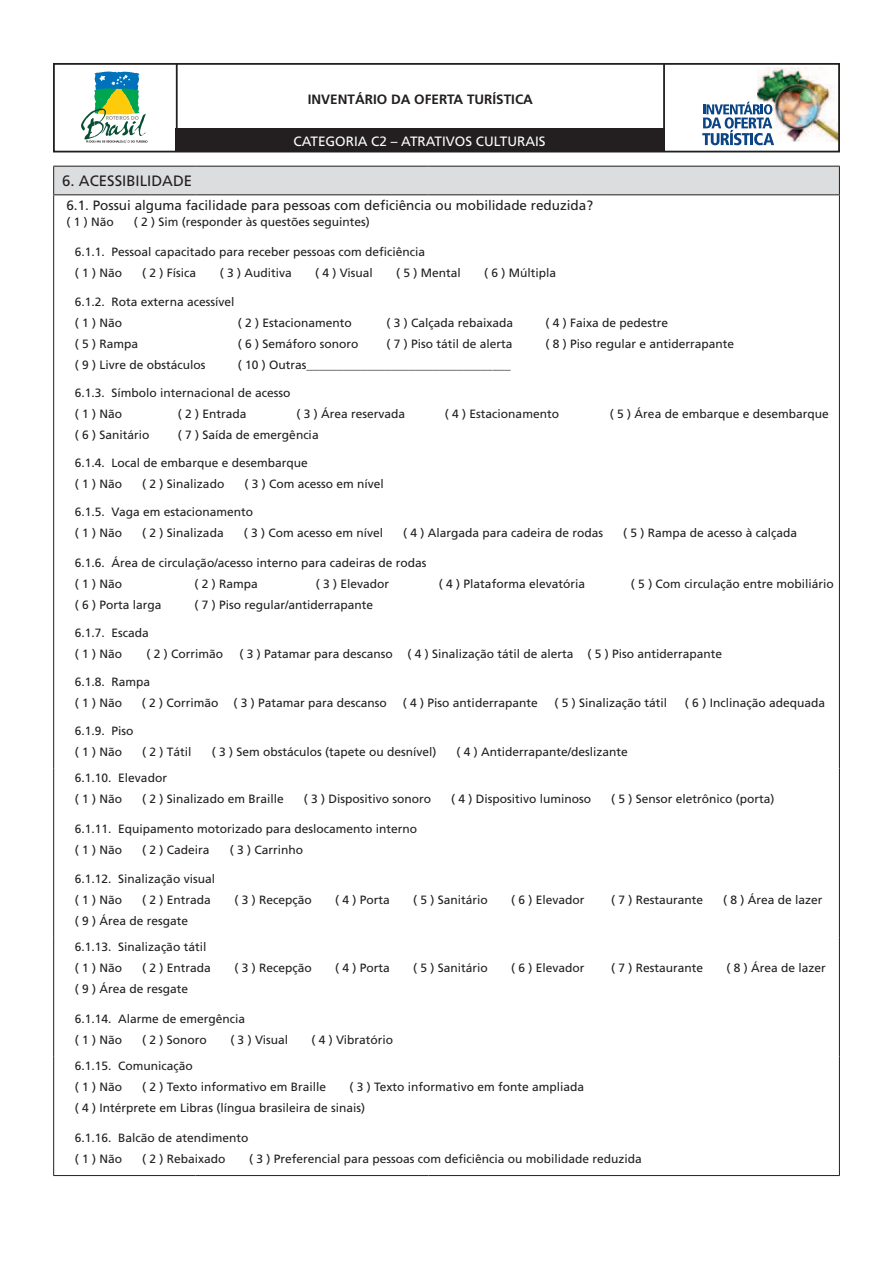
<style>
.page{position:relative;width:893px;height:1263px;background:#fff}
.page>*{position:absolute;margin:0;border:0;box-sizing:border-box;transform-origin:0 0}
.t1{font:15px "Frutiger";color:#231f20}
.t2{font:13.5px "Frutiger";color:#231f20}
.t3{font:13.5px "Frutiger";color:#fff}
.t4{font:700 13.5px "Frutiger";color:#231f20}
.t5{font:12px/21px "Frutiger";color:#231f20}
</style>
<div class="page">
<div style="left:176px;top:128px;width:489px;height:24px;background:#231f20"></div>
<hr style="left:176px;top:64px;width:2px;height:87px;background:#231f20">
<hr style="left:663px;top:64px;width:2px;height:87px;background:#231f20">
<img style="left:757px;top:67px;width:80px;height:74px">
<svg style="left:702px;top:102px;width:72px;height:43px"></svg>
<svg style="left:81px;top:72px;width:67px;height:71px"></svg>
<div style="left:53px;top:63px;width:787px;height:89px;border:2px solid #231f20"></div>
<div style="left:54px;top:166px;width:785px;height:29px;background:#dcdddf"></div>
<svg style="left:53px;top:167px;width:1px;height:27px"></svg>
<svg style="left:839px;top:167px;width:1px;height:27px"></svg>
<hr style="left:53px;top:1057px;width:1px;height:118px;background:#231f20">
<hr style="left:839px;top:1057px;width:1px;height:118px;background:#231f20">
<hr style="left:53px;top:768px;width:1px;height:170px;background:#231f20">
<hr style="left:839px;top:768px;width:1px;height:170px;background:#231f20">
<hr style="left:53px;top:938px;width:1px;height:119px;background:#231f20">
<hr style="left:839px;top:938px;width:1px;height:119px;background:#231f20">
<hr style="left:53px;top:1175px;width:142px;height:1px;background:#231f20">
<hr style="left:195px;top:1175px;width:234px;height:1px;background:#231f20">
<hr style="left:429px;top:1175px;width:177px;height:1px;background:#231f20">
<hr style="left:606px;top:1175px;width:234px;height:1px;background:#231f20">
<hr style="left:53px;top:194px;width:142px;height:1px;background:#231f20">
<hr style="left:53px;top:195px;width:1px;height:573px;background:#231f20">
<hr style="left:195px;top:194px;width:234px;height:1px;background:#231f20">
<hr style="left:429px;top:194px;width:177px;height:1px;background:#231f20">
<hr style="left:606px;top:194px;width:234px;height:1px;background:#231f20">
<hr style="left:839px;top:195px;width:1px;height:573px;background:#231f20">
<hr style="left:53px;top:166px;width:142px;height:1px;background:#231f20">
<hr style="left:195px;top:166px;width:234px;height:1px;background:#231f20">
<hr style="left:429px;top:166px;width:177px;height:1px;background:#231f20">
<hr style="left:606px;top:166px;width:234px;height:1px;background:#231f20">
<p class="t4" style="left:308px;top:91px;width:227px">INVENTÁRIO DA OFERTA TURÍSTICA</p>
<p class="t3" style="left:294px;top:133px;width:254px">CATEGORIA C2 – ATRATIVOS CULTURAIS</p>
<p class="t1" style="left:62px;top:172px;width:132px">6. ACESSIBILIDADE</p>
<p class="t2" style="left:66px;top:197px;width:528px">6.1. Possui alguma facilidade para pessoas com deficiência ou mobilidade reduzida?</p>
<p class="t5" style="left:66px;top:211px;width:49px">( 1 ) Não</p>
<p class="t5" style="left:134px;top:211px;width:238px">( 2 ) Sim (responder às questões seguintes)</p>
<p class="t5" style="left:75px;top:241px;width:352px">6.1.1. Pessoal capacitado para receber pessoas com deficiência ( 1 ) Não</p>
<p class="t5" style="left:142px;top:262px;width:56px">( 2 ) Física</p>
<p class="t5" style="left:220px;top:262px;width:74px">( 3 ) Auditiva</p>
<p class="t5" style="left:315px;top:262px;width:59px">( 4 ) Visual</p>
<p class="t5" style="left:396px;top:262px;width:66px">( 5 ) Mental</p>
<p class="t5" style="left:484px;top:262px;width:74px">( 6 ) Múltipla</p>
<p class="t5" style="left:75px;top:291px;width:161px">6.1.2. Rota externa acessível ( 1 ) Não</p>
<p class="t5" style="left:238px;top:312px;width:116px">( 2 ) Estacionamento</p>
<p class="t5" style="left:386px;top:312px;width:128px">( 3 ) Calçada rebaixada</p>
<p class="t5" style="left:545px;top:312px;width:124px">( 4 ) Faixa de pedestre</p>
<p class="t5" style="left:75px;top:333px;width:65px">( 5 ) Rampa</p>
<p class="t5" style="left:238px;top:333px;width:122px">( 6 ) Semáforo sonoro</p>
<p class="t5" style="left:386px;top:333px;width:128px">( 7 ) Piso tátil de alerta</p>
<p class="t5" style="left:545px;top:333px;width:190px">( 8 ) Piso regular e antiderrapante</p>
<p class="t5" style="left:75px;top:354px;width:132px">( 9 ) Livre de obstáculos</p>
<p class="t5" style="left:238px;top:354px;width:274px">( 10 ) Outras__________________________________</p>
<p class="t5" style="left:75px;top:382px;width:217px">6.1.3. Símbolo internacional de acesso ( 1 ) Não</p>
<p class="t5" style="left:178px;top:403px;width:70px">( 2 ) Entrada</p>
<p class="t5" style="left:296px;top:403px;width:110px">( 3 ) Área reservada</p>
<p class="t5" style="left:445px;top:403px;width:116px">( 4 ) Estacionamento</p>
<p class="t5" style="left:610px;top:403px;width:220px">( 5 ) Área de embarque e desembarque</p>
<p class="t5" style="left:75px;top:424px;width:76px">( 6 ) Sanitário</p>
<p class="t5" style="left:178px;top:424px;width:142px">( 7 ) Saída de emergência</p>
<p class="t5" style="left:75px;top:452px;width:234px">6.1.4. Local de embarque e desembarque ( 1 ) Não</p>
<p class="t5" style="left:142px;top:473px;width:84px">( 2 ) Sinalizado</p>
<p class="t5" style="left:244px;top:473px;width:141px">( 3 ) Com acesso em nível</p>
<p class="t5" style="left:75px;top:501px;width:180px">6.1.5. Vaga em estacionamento ( 1 ) Não</p>
<p class="t5" style="left:142px;top:522px;width:83px">( 2 ) Sinalizada</p>
<p class="t5" style="left:244px;top:522px;width:141px">( 3 ) Com acesso em nível</p>
<p class="t5" style="left:403px;top:522px;width:202px">( 4 ) Alargada para cadeira de rodas</p>
<p class="t5" style="left:623px;top:522px;width:176px">( 5 ) Rampa de acesso à calçada</p>
<p class="t5" style="left:75px;top:552px;width:353px">6.1.6. Área de circulação/acesso interno para cadeiras de rodas ( 1 ) Não</p>
<p class="t5" style="left:194px;top:573px;width:65px">( 2 ) Rampa</p>
<p class="t5" style="left:316px;top:573px;width:75px">( 3 ) Elevador</p>
<p class="t5" style="left:439px;top:573px;width:148px">( 4 ) Plataforma elevatória</p>
<p class="t5" style="left:631px;top:573px;width:204px">( 5 ) Com circulação entre mobiliário</p>
<p class="t5" style="left:75px;top:594px;width:88px">( 6 ) Porta larga</p>
<p class="t5" style="left:194px;top:594px;width:180px">( 7 ) Piso regular/antiderrapante</p>
<p class="t5" style="left:75px;top:622px;width:76px">6.1.7. Escada ( 1 ) Não</p>
<p class="t5" style="left:146px;top:643px;width:78px">( 2 ) Corrimão</p>
<p class="t5" style="left:239px;top:643px;width:484px">( 3 ) Patamar para descanso ( 4 ) Sinalização tátil de alerta ( 5 ) Piso antiderrapante</p>
<p class="t5" style="left:75px;top:671px;width:77px">6.1.8. Rampa ( 1 ) Não</p>
<p class="t5" style="left:142px;top:692px;width:246px">( 2 ) Corrimão ( 3 ) Patamar para descanso</p>
<p class="t5" style="left:403px;top:692px;width:136px">( 4 ) Piso antiderrapante</p>
<p class="t5" style="left:554px;top:692px;width:114px">( 5 ) Sinalização tátil</p>
<p class="t5" style="left:685px;top:692px;width:142px">( 6 ) Inclinação adequada</p>
<p class="t5" style="left:75px;top:720px;width:60px">6.1.9. Piso ( 1 ) Não</p>
<p class="t5" style="left:142px;top:741px;width:51px">( 2 ) Tátil</p>
<p class="t5" style="left:212px;top:741px;width:226px">( 3 ) Sem obstáculos (tapete ou desnível)</p>
<p class="t5" style="left:456px;top:741px;width:173px">( 4 ) Antiderrapante/deslizante</p>
<p class="t5" style="left:75px;top:767px;width:94px">6.1.10. Elevador ( 1 ) Não</p>
<p class="t5" style="left:142px;top:788px;width:143px">( 2 ) Sinalizado em Braille</p>
<p class="t5" style="left:304px;top:788px;width:129px">( 3 ) Dispositivo sonoro</p>
<p class="t5" style="left:451px;top:788px;width:142px">( 4 ) Dispositivo luminoso</p>
<p class="t5" style="left:611px;top:788px;width:165px">( 5 ) Sensor eletrônico (porta)</p>
<p class="t5" style="left:75px;top:818px;width:344px">6.1.11. Equipamento motorizado para deslocamento interno ( 1 ) Não</p>
<p class="t5" style="left:142px;top:839px;width:69px">( 2 ) Cadeira</p>
<p class="t5" style="left:230px;top:839px;width:75px">( 3 ) Carrinho</p>
<p class="t5" style="left:75px;top:868px;width:142px">6.1.12. Sinalização visual ( 1 ) Não</p>
<p class="t5" style="left:142px;top:889px;width:70px">( 2 ) Entrada</p>
<p class="t5" style="left:234px;top:889px;width:79px">( 3 ) Recepção</p>
<p class="t5" style="left:335px;top:889px;width:56px">( 4 ) Porta</p>
<p class="t5" style="left:413px;top:889px;width:76px">( 5 ) Sanitário</p>
<p class="t5" style="left:511px;top:889px;width:75px">( 6 ) Elevador</p>
<p class="t5" style="left:611px;top:889px;width:94px">( 7 ) Restaurante</p>
<p class="t5" style="left:723px;top:889px;width:101px">( 8 ) Área de lazer</p>
<p class="t5" style="left:75px;top:908px;width:133px;line-height:26.4px">( 9 ) Área de resgate<br>6.1.13. Sinalização tátil</p>
<p class="t5" style="left:75px;top:958px;width:49px">( 1 ) Não</p>
<p class="t5" style="left:142px;top:958px;width:70px">( 2 ) Entrada</p>
<p class="t5" style="left:234px;top:958px;width:79px">( 3 ) Recepção</p>
<p class="t5" style="left:335px;top:958px;width:56px">( 4 ) Porta</p>
<p class="t5" style="left:413px;top:958px;width:76px">( 5 ) Sanitário</p>
<p class="t5" style="left:511px;top:958px;width:75px">( 6 ) Elevador</p>
<p class="t5" style="left:611px;top:958px;width:94px">( 7 ) Restaurante</p>
<p class="t5" style="left:727px;top:958px;width:101px">( 8 ) Área de lazer</p>
<p class="t5" style="left:75px;top:979px;width:115px">( 9 ) Área de resgate</p>
<p class="t5" style="left:75px;top:1008px;width:172px">6.1.14. Alarme de emergência ( 1 ) Não</p>
<p class="t5" style="left:142px;top:1029px;width:66px">( 2 ) Sonoro</p>
<p class="t5" style="left:230px;top:1029px;width:59px">( 3 ) Visual</p>
<p class="t5" style="left:311px;top:1029px;width:83px">( 4 ) Vibratório</p>
<p class="t5" style="left:75px;top:1056px;width:120px">6.1.15. Comunicação ( 1 ) Não</p>
<p class="t5" style="left:75px;top:1077px;width:511px;text-indent:275px">( 3 ) Texto informativo em fonte ampliada ( 4 ) Intérprete em Libras (língua brasileira de sinais)</p>
<p class="t5" style="left:75px;top:1127px;width:175px">6.1.16. Balcão de atendimento ( 1 ) Não</p>
<p class="t5" style="left:142px;top:1077px;width:185px">( 2 ) Texto informativo em Braille</p>
<p class="t5" style="left:142px;top:1148px;width:85px">( 2 ) Rebaixado</p>
<p class="t5" style="left:249px;top:1148px;width:394px">( 3 ) Preferencial para pessoas com deficiência ou mobilidade reduzida</p>
</div>
